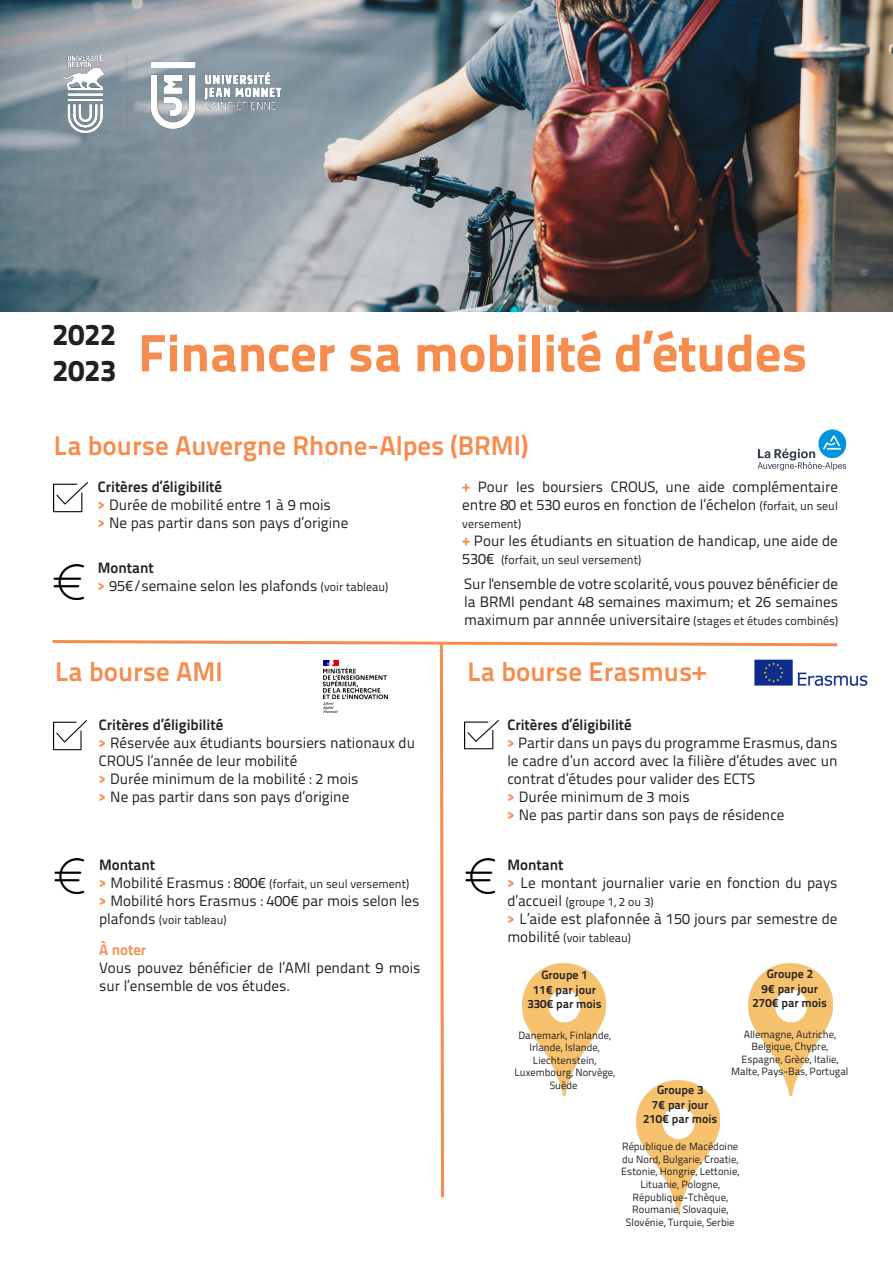
<style>
.page{position:relative;width:893px;height:1263px;background:#fff}
.page>*{position:absolute;margin:0;border:0;box-sizing:border-box;transform-origin:0 0}
.t1{font:800 52.5px "Titillium Text 22 L";color:#f68d4e}
.t2{font:800 30px/36px "Titillium Text 22 L";color:#231f20}
.t3{font:700 27px "Titillium Text 22 L";color:#f68d4e}
.t4{font:15px/18px "Titillium Text 22 L";color:#231f20}
.t5{font:700 15px "Titillium Text 22 L";color:#231f20}
.t6{font:700 15px "Titillium Text 22 L";color:#f68d4e}
.t7{font:12px "Titillium Text 22 L";color:#231f20}
.t8{font:700 12px "Titillium Text 22 L";color:#231f20}
.t9{font:10.5px/12.6px "Titillium Text 22 L";color:#231f20;text-align:center}
.s1{font-weight:800;color:#f68d4e}
.s2{font-size:12px}
.s3{font-size:15px}
.s4{font-weight:800;font-size:15px;color:#f68d4e}
</style>
<div class="page">
<img style="left:674px;top:1200px;width:9px;height:11px">
<img style="left:0;top:0;width:893px;height:312px">
<svg style="left:52px;top:640px;width:786px;height:560px"></svg>
<img style="left:54px;top:482px;width:33px;height:31px">
<img style="left:53px;top:564px;width:32px;height:35px">
<img style="left:54px;top:43px;width:236px;height:98px">
<img style="left:323px;top:661px;width:65px;height:52px">
<img style="left:747px;top:653px;width:121px;height:40px">
<img style="left:757px;top:429px;width:90px;height:42px">
<img style="left:53px;top:719px;width:34px;height:32px">
<img style="left:54px;top:858px;width:33px;height:35px">
<img style="left:465px;top:718px;width:33px;height:33px">
<img style="left:465px;top:858px;width:33px;height:35px">
<p class="t2" style="left:53px;top:315px;width:65px">2022<br>2023</p>
<p class="t1" style="left:138px;top:312px;width:671px">Financer sa mobilité d’études</p>
<p class="t3" style="left:54px;top:424px;width:476px">La bourse Auvergne Rhone-Alpes (BRMI)</p>
<p class="t5" style="left:98px;top:475px;width:126px">Critères d’éligibilité</p>
<p class="t4" style="left:98px;top:495px;width:235px"><span class="s1">&gt;</span> Durée de mobilité entre 1 à 9 mois</p>
<p class="t4" style="left:98px;top:513px;width:252px"><span class="s1">&gt;</span> Ne pas partir dans son pays d’origine</p>
<p class="t5" style="left:98px;top:557px;width:58px">Montant</p>
<p class="t4" style="left:98px;top:576px;width:292px"><span class="s1">&gt;</span> 95€/semaine selon les plafonds <span class="s2">(voir tableau)</span></p>
<p class="t4" style="left:464px;top:574px;width:376px;text-align:justify">Sur l'ensemble de votre scolarité, vous pouvez bénéficier de la BRMI pendant 48 semaines maximum; et 26 semaines maximum par annnée universitaire <span class="s2">(stages et études combinés)</span></p>
<p class="t4" style="left:462px;top:477px;width:377px"><span class="s1">+</span> Pour les boursiers CROUS, une aide complémentaire entre 80 et 530 euros en fonction de l’échelon <span class="s2">(forfait, un seul</span></p>
<p class="t7" style="left:462px;top:515px;width:60px">versement)</p>
<p class="t4" style="left:462px;top:531px;width:377px"><span class="s1">+</span> Pour les étudiants en situation de handicap, une aide de</p>
<p class="t7" style="left:462px;top:551px;width:180px"><span class="s3">530€</span> (forfait, un seul versement)</p>
<p class="t3" style="left:55px;top:651px;width:169px">La bourse AMI</p>
<p class="t5" style="left:99px;top:713px;width:126px">Critères d’éligibilité</p>
<p class="t4" style="left:99px;top:733px;width:318px"><span class="s1">&gt;</span> Réservée aux étudiants boursiers nationaux du<br>CROUS l’année de leur mobilité</p>
<p class="t4" style="left:99px;top:769px;width:261px"><span class="s1">&gt;</span> Durée minimum de la mobilité : 2 mois</p>
<p class="t4" style="left:99px;top:787px;width:252px"><span class="s1">&gt;</span> Ne pas partir dans son pays d’origine</p>
<p class="t5" style="left:99px;top:853px;width:58px">Montant</p>
<p class="t7" style="left:99px;top:874px;width:312px"><span class="s4">&gt;</span> <span class="s3">Mobilité Erasmus : 800€</span> (forfait, un seul versement)</p>
<p class="t4" style="left:99px;top:890px;width:322px"><span class="s1">&gt;</span> Mobilité hors Erasmus : 400€ par mois selon les</p>
<p class="t7" style="left:99px;top:910px;width:129px"><span class="s3">plafonds</span> (voir tableau)</p>
<p class="t6" style="left:99px;top:938px;width:49px">À noter</p>
<p class="t4" style="left:99px;top:958px;width:323px">Vous pouvez bénéficier de l’AMI pendant 9 mois sur l’ensemble de vos études.</p>
<p class="t3" style="left:467px;top:651px;width:240px">La bourse Erasmus+</p>
<p class="t5" style="left:507px;top:713px;width:126px">Critères d’éligibilité</p>
<p class="t4" style="left:507px;top:733px;width:332px;text-align:justify"><span class="s1">&gt;</span> Partir dans un pays du programme Erasmus, dans le cadre d’un accord avec la filière d’études avec un contrat d’études pour valider des ECTS</p>
<p class="t4" style="left:507px;top:787px;width:184px"><span class="s1">&gt;</span> Durée minimum de 3 mois</p>
<p class="t4" style="left:507px;top:805px;width:279px"><span class="s1">&gt;</span> Ne pas partir dans son pays de résidence</p>
<p class="t5" style="left:507px;top:853px;width:58px">Montant</p>
<p class="t4" style="left:507px;top:872px;width:332px"><span class="s1">&gt;</span> Le montant journalier varie en fonction du pays</p>
<p class="t7" style="left:507px;top:892px;width:148px"><span class="s3">d’accueil</span> (groupe 1, 2 ou 3)</p>
<p class="t4" style="left:507px;top:908px;width:332px"><span class="s1">&gt;</span> L’aide est plafonnée à 150 jours par semestre de</p>
<p class="t7" style="left:507px;top:928px;width:125px"><span class="s3">mobilité</span> (voir tableau)</p>
<p class="t8" style="left:541px;top:966px;width:48px">Groupe 1</p>
<p class="t8" style="left:533px;top:980px;width:65px">11€ par jour</p>
<p class="t8" style="left:527px;top:994px;width:76px">330€ par mois</p>
<p class="t9" style="left:514px;top:1028px;width:102px">Danemark, Finlande,<br>Irlande, Islande,<br>Liechtenstein,<br>Luxembourg, Norvège,<br>Suède</p>
<p class="t8" style="left:767px;top:965px;width:48px">Groupe 2</p>
<p class="t8" style="left:761px;top:979px;width:58px">9€ par jour</p>
<p class="t8" style="left:753px;top:993px;width:76px">270€ par mois</p>
<p class="t9" style="left:731px;top:1027px;width:119px">Allemagne, Autriche,<br>Belgique, Chypre,<br>Espagne, Grèce, Italie,<br>Malte, Pays-Bas, Portugal</p>
<p class="t8" style="left:657px;top:1081px;width:48px">Groupe 3</p>
<p class="t8" style="left:652px;top:1095px;width:58px">7€ par jour</p>
<p class="t8" style="left:643px;top:1110px;width:76px">210€ par mois</p>
<p class="t9" style="left:621px;top:1140px;width:119px">République de Macédoine du Nord, Bulgarie, Croatie,<br>Estonie, Hongrie, Lettonie,<br>Lituanie, Pologne,<br>République-Tchèque,<br>Roumanie, Slovaquie,<br>Slovénie, Turquie, Serbie</p>
</div>
